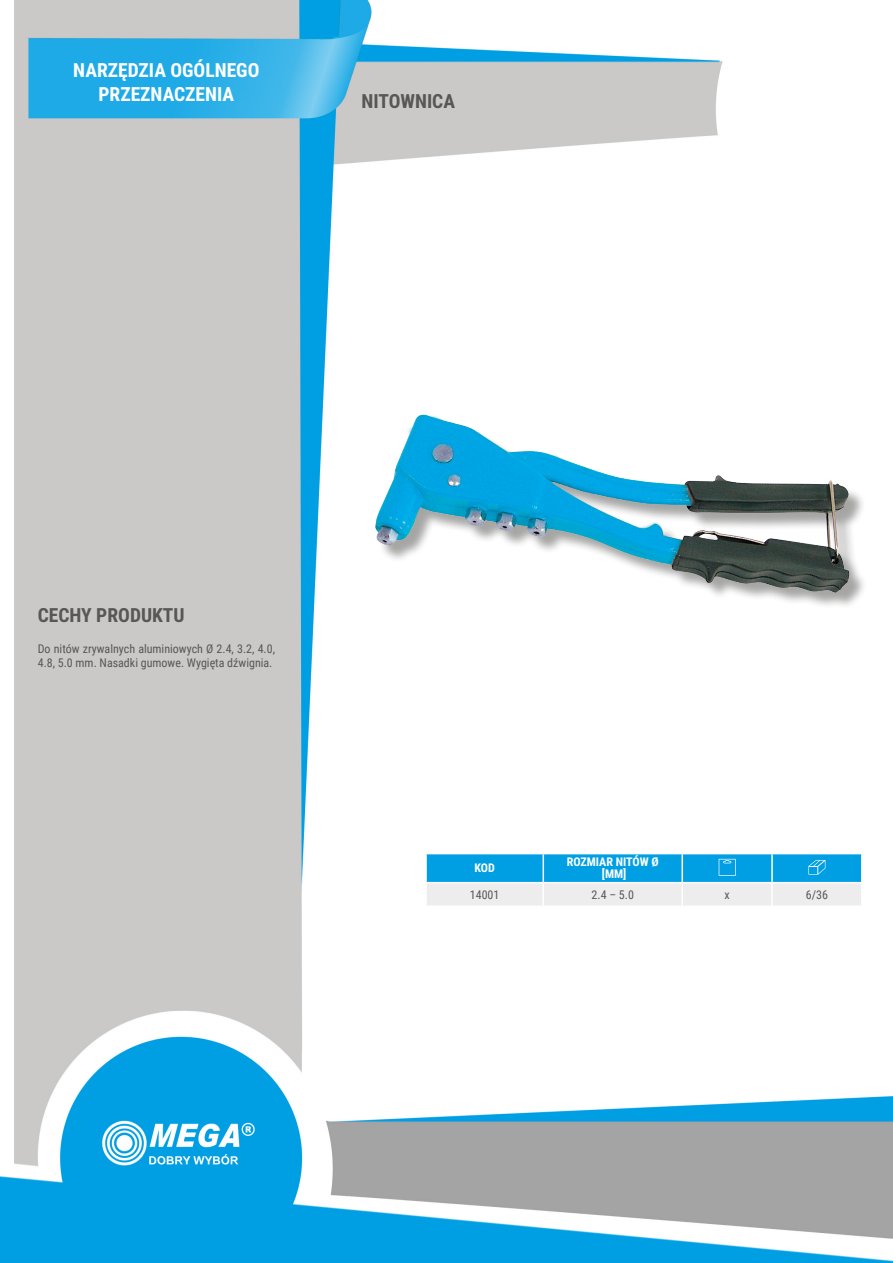
<style>
.page{position:relative;width:893px;height:1263px;background:#fff}
.page>*{position:absolute;margin:0;border:0;box-sizing:border-box;transform-origin:0 0}
.NagĹ_Ăłwek{font:700 19.5px/23.4px "Roboto Condensed";color:#fff;text-align:center}
.MateriaĹ__CECHY{font:700 19.5px "Roboto Condensed";color:#575756}
.Lewo_bez_dzielenia{font:700 19.5px "Roboto Condensed";color:#575756}
.Opisy{font:12px/14.4px "Roboto Condensed";color:#575756}
.Ĺšrodek_bez_dzieleni{font:700 12px "Roboto Condensed";color:#fff}
.Center{font:12px "Roboto Condensed";color:#575756}
.Indeks{font:12px "Roboto Condensed";color:#575756}
.Ĺšrodek__wymuszenie{font:700 12px "Roboto Condensed";color:#fff}
.Tabelka_nagĹ_Ăłwek{font:700 12px "Roboto Condensed";color:#fff}
</style>
<div class="page">
<img style="left:0;top:0;width:893px;height:1263px">
<div style="left:378px;top:418px;width:489px;height:192px;background:#1d1d1b;opacity:.4"></div>
<img style="left:375px;top:415px;width:475px;height:177px">
<hr style="left:425px;top:854px;width:2px;height:28px;background:#fff">
<hr style="left:425px;top:883px;width:2px;height:22px;background:#fff">
<hr style="left:425px;top:853px;width:118px;height:1px;background:#fff">
<hr style="left:425px;top:882px;width:118px;height:1px;background:#fff">
<hr style="left:425px;top:905px;width:118px;height:2px;background:#fff">
<hr style="left:543px;top:905px;width:139px;height:2px;background:#fff">
<hr style="left:682px;top:905px;width:90px;height:2px;background:#fff">
<hr style="left:772px;top:905px;width:90px;height:2px;background:#fff">
<svg style="left:426px;top:853px;width:436px;height:52px;background:#74c6e9"></svg>
<p class="NagĹ_Ăłwek" style="left:73px;top:58px;width:188px">NARZĘDZIA OGÓLNEGO<br>PRZEZNACZENIA</p>
<p class="Lewo_bez_dzielenia" style="left:361px;top:88px;width:95px">NITOWNICA</p>
<p class="MateriaĹ__CECHY" style="left:38px;top:601px;width:148px">CECHY PRODUKTU</p>
<p class="Opisy" style="left:38px;top:641px;width:239px">Do nitów zrywalnych aluminiowych Ø 2.4, 3.2, 4.0,<br>4.8, 5.0 mm. Nasadki gumowe. Wygięta dźwignia.</p>
<p class="Tabelka_nagĹ_Ăłwek" style="left:474px;top:860px;width:22px">KOD</p>
<p class="Ĺšrodek_bez_dzieleni" style="left:567px;top:854px;width:94px">ROZMIAR NITÓW Ø</p>
<p class="Ĺšrodek__wymuszenie" style="left:602px;top:866px;width:26px">[MM]</p>
<p class="Indeks" style="left:470px;top:886px;width:31px">14001</p>
<p class="Center" style="left:592px;top:886px;width:44px">2.4 – 5.0</p>
<p class="Center" style="left:724px;top:886px;width:7px">x</p>
<p class="Center" style="left:806px;top:886px;width:24px">6/36</p>
</div>
